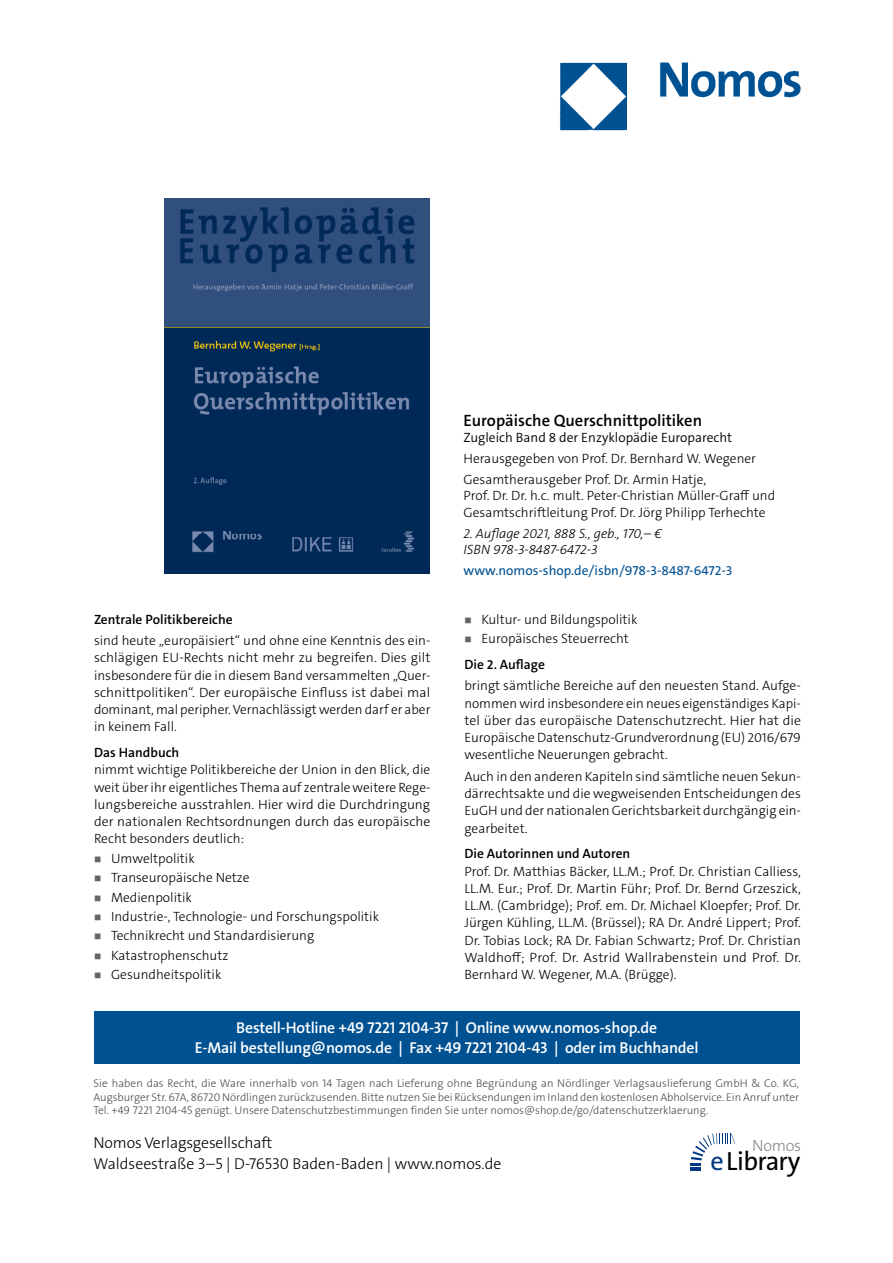
<style>
.page{position:relative;width:893px;height:1263px;background:#fff}
.page>*{position:absolute;margin:0;border:0;box-sizing:border-box;transform-origin:0 0}
.t1{font:26.4px "The Sans Os F";letter-spacing:-.03em;color:#000}
.t2{font:600 16.5px "The Sans C5";color:#000}
.t3{font:300 16.2px "The Sans Os F";letter-spacing:-.02em;color:#87888a}
.t4{font:600 15.75px/21px "The Sans Os F";letter-spacing:-.01em;color:#fff;text-align:center}
.t5{font:300 15.75px/21px "The Sans Os F";color:#000}
.t6{font:300 13.5px/17.2px "The Sans C5";color:#000;text-align:justify}
.t7{font:600 13.5px "The Sans C5";color:#000}
.t8{font:italic 300 13.5px/16.5px "The Sans C5";color:#000}
.t9{font:13.5px "The Sans C5";color:#005192}
.t10{font:300 13.5px "The Sans C5";color:#000}
.t11{font:300 11.25px/13.5px "The Sans Os F";color:#4b4b4d;text-align:justify}
.s1{color:#003882}
</style>
<div class="page">
<img style="left:559px;top:62px;width:242px;height:69px">
<div style="left:94px;top:1011px;width:705px;height:52px;background:#005192"></div>
<svg style="left:690px;top:1133px;width:45px;height:38px"></svg>
<img style="left:165px;top:198px;width:265px;height:376px">
<p class="t7" style="left:94px;top:610px;width:140px">Zentrale Politikbereiche</p>
<p class="t6" style="left:94px;top:632px;width:338px">sind heute „europäisiert“ und ohne eine Kenntnis des ein&shy;schlägigen EU-Rechts nicht mehr zu begreifen. Dies gilt insbesondere für die in diesem Band versammelten „Quer&shy;schnittpolitiken“. Der europäische Einfluss ist dabei mal dominant, mal peripher. Vernachlässigt werden darf er aber in keinem Fall.</p>
<p class="t7" style="left:94px;top:744px;width:87px">Das Handbuch</p>
<p class="t6" style="left:94px;top:761px;width:338px">nimmt wichtige Politikbereiche der Union in den Blick, die weit über ihr eigentliches Thema auf zentrale weitere Rege&shy;lungsbereiche ausstrahlen. Hier wird die Durchdringung der nationalen Rechtsordnungen durch das europäische Recht besonders deutlich:</p>
<p class="t6" style="left:111px;top:849px;width:270px;line-height:19.4px;text-align:left">Umweltpolitik<br>Transeuropäische Netze<br>Medienpolitik<br>Industrie-, Technologie- und Forschungspolitik<br>Technikrecht und Standardisierung<br>Katastrophenschutz<br>Gesundheitspolitik</p>
<p class="t2" style="left:463px;top:410px;width:240px">Europäische Querschnittpolitiken</p>
<p class="t10" style="left:463px;top:429px;width:270px">Zugleich Band 8 der Enzyklopädie Europarecht</p>
<p class="t6" style="left:463px;top:448px;width:294px;line-height:20.7px">Herausgegeben von Prof. Dr. Bernhard W. Wegener<br>Gesamtherausgeber Prof. Dr. Armin Hatje,</p>
<p class="t6" style="left:463px;top:488px;width:313px;line-height:16.5px">Prof. Dr. Dr. h.c. mult. Peter-Christian Müller-Graff und<br>Gesamtschriftleitung Prof. Dr. Jörg Philipp Terhechte</p>
<p class="t8" style="left:463px;top:525px;width:200px">2. Auflage 2021, 888 S., geb., 170,– €<br>ISBN 978-3-8487-6472-3</p>
<p class="t9" style="left:463px;top:561px;width:270px">www.nomos-shop.de/isbn/978-3-8487-6472-3</p>
<p class="t6" style="left:481px;top:609px;width:157px;line-height:19.4px">Kultur- und Bildungspolitik<br>Europäisches Steuerrecht</p>
<p class="t7" style="left:464px;top:655px;width:82px">Die 2. Auflage</p>
<p class="t6" style="left:464px;top:677px;width:338px">bringt sämtliche Bereiche auf den neuesten Stand. Aufge&shy;nommen wird insbesondere ein neues eigenständiges Kapi&shy;tel über das europäische Datenschutzrecht. Hier hat die Europäische Datenschutz-Grundverordnung (EU) 2016/679 wesentliche Neuerungen gebracht.</p>
<p class="t6" style="left:464px;top:768px;width:338px">Auch in den anderen Kapiteln sind sämtliche neuen Sekun&shy;därrechtsakte und die wegweisenden Entscheidungen des EuGH und der nationalen Gerichtsbarkeit durchgängig ein&shy;gearbeitet.</p>
<p class="t7" style="left:464px;top:845px;width:167px">Die Autorinnen und Autoren</p>
<p class="t6" style="left:464px;top:862px;width:338px">Prof. Dr. Matthias Bäcker, LL.M.; Prof. Dr. Christian Calliess, LL.M. Eur.; Prof. Dr. Martin Führ; Prof. Dr. Bernd Grzeszick, LL.M. (Cambridge); Prof. em. Dr. Michael Kloepfer; Prof. Dr.<br>Jürgen Kühling, LL.M. (Brüssel); RA Dr. André Lippert; Prof.<br>Dr. Tobias Lock; RA Dr. Fabian Schwartz; Prof. Dr. Christian Waldhoff; Prof. Dr. Astrid Wallrabenstein und Prof. Dr.<br>Bernhard W. Wegener, M.A. (Brügge).</p>
<p class="t4" style="left:195px;top:1017px;width:505px">Bestell-Hotline +49 7221 2104-37 | Online www.nomos-shop.de<br>E-Mail bestellung@nomos.de | Fax +49 7221 2104-43 | oder im Buchhandel</p>
<p class="t11" style="left:94px;top:1077px;width:707px">Sie haben das Recht, die Ware innerhalb von 14 Tagen nach Lieferung ohne Begründung an Nördlinger Verlagsauslieferung GmbH &amp; Co. KG, Augsburger Str. 67A, 86720 Nördlingen zurückzusenden. Bitte nutzen Sie bei Rücksendungen im Inland den kostenlosen Abholservice. Ein Anruf unter Tel. +49 7221 2104-45 genügt. Unsere Datenschutzbestimmungen finden Sie unter nomos@shop.de/go/datenschutzerklaerung.</p>
<p class="t5" style="left:94px;top:1133px;width:409px">Nomos Verlagsgesellschaft<br>Waldseestraße 3–5 | D-76530 Baden-Baden | www.nomos.de</p>
<p class="t3" style="left:752px;top:1135px;width:51px">Nomos</p>
<h1 class="t1" style="left:710px;top:1151px;width:91px"><span class="s1">e</span>Library</h1>
</div>
